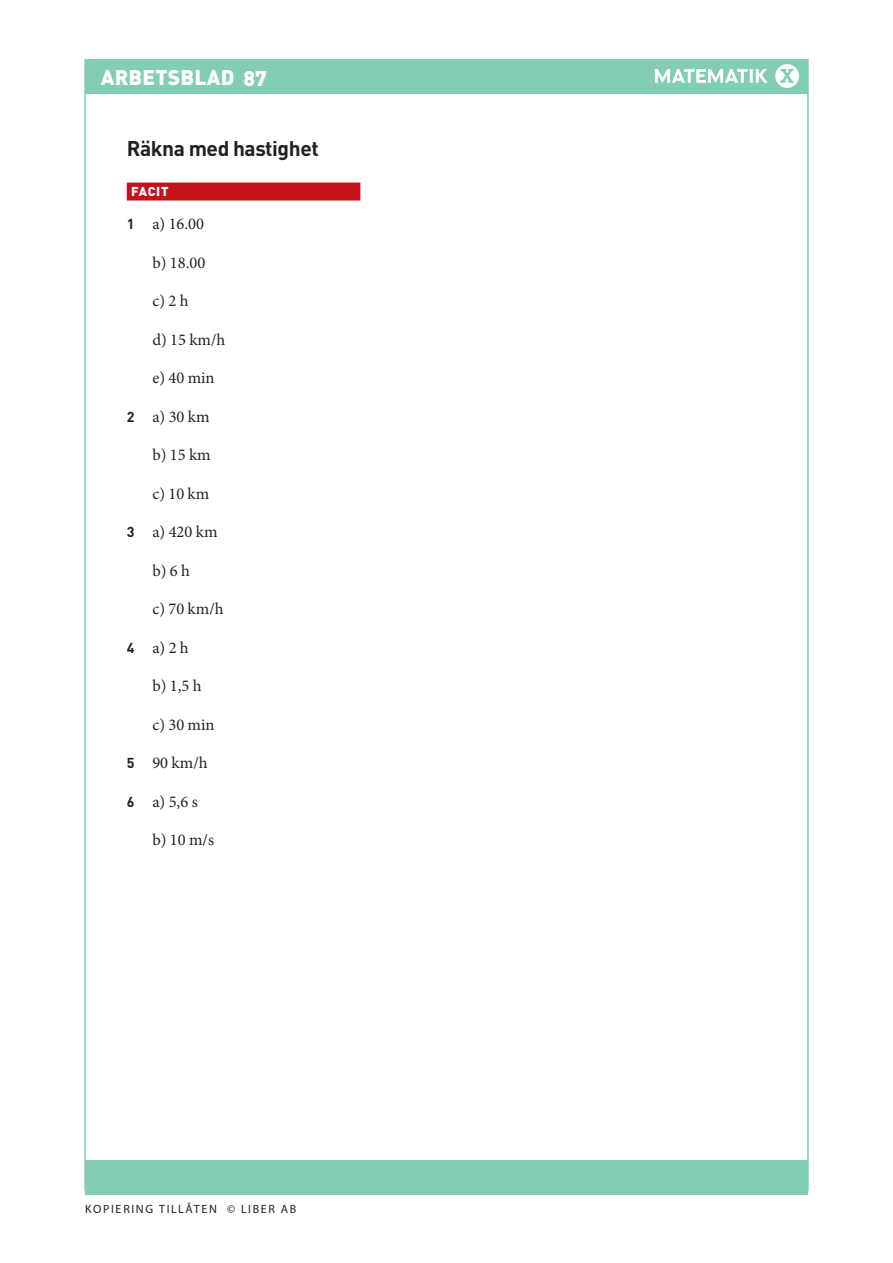
<style>
.page{position:relative;width:893px;height:1263px;background:#fff}
.page>*{position:absolute;margin:0;border:0;box-sizing:border-box;transform-origin:0 0}
.R_OH{font:700 21px "DIN Pro";letter-spacing:-.02em;color:#231f20}
.Antal_ratt{font:900 21px "DIN Pro";letter-spacing:.01em;color:#fff}
.Uppgift_luft_över_li{font:16.5px "Minion Pro";color:#231f20}
.R_Facit_2{font:900 12.75px "DIN Pro";letter-spacing:.055em;color:#fff}
.t1{font:500 12px "Orgon Slab";letter-spacing:.14em;color:#231f20}
.s1{font-family:"DIN Pro";font-weight:700;font-size:14.25px}
</style>
<div class="page">
<div style="left:85px;top:59px;width:723px;height:34px;background:#83cdb5"></div>
<div style="left:85px;top:1160px;width:723px;height:34px;background:#83cdb5"></div>
<div style="left:775px;top:64px;width:24px;height:24px;background:#fff;border-radius:50%"></div>
<svg style="left:780px;top:69px;width:13px;height:14px"></svg>
<svg style="left:655px;top:69px;width:113px;height:14px"></svg>
<div style="left:127px;top:183px;width:233px;height:18px;background:#c4121a"></div>
<p class="Antal_ratt" style="left:101px;top:63px;width:168px">ARBETSBLAD 87</p>
<p class="R_OH" style="left:127px;top:134px;width:193px">Räkna med hastighet</p>
<p class="R_Facit_2" style="left:131px;top:183px;width:39px">FACIT</p>
<p class="Uppgift_luft_över_li" style="left:127px;top:213px;width:79px"><span class="s1">1</span> a) 16.00</p>
<p class="Uppgift_luft_över_li" style="left:152px;top:251px;width:54px">b) 18.00</p>
<p class="Uppgift_luft_över_li" style="left:152px;top:290px;width:38px">c) 2 h</p>
<p class="Uppgift_luft_över_li" style="left:152px;top:328px;width:75px">d) 15 km/h</p>
<p class="Uppgift_luft_över_li" style="left:152px;top:367px;width:64px">e) 40 min</p>
<p class="Uppgift_luft_över_li" style="left:127px;top:405px;width:84px"><span class="s1">2</span> a) 30 km</p>
<p class="Uppgift_luft_över_li" style="left:152px;top:444px;width:60px">b) 15 km</p>
<p class="Uppgift_luft_över_li" style="left:152px;top:482px;width:59px">c) 10 km</p>
<p class="Uppgift_luft_över_li" style="left:127px;top:521px;width:92px"><span class="s1">3</span> a) 420 km</p>
<p class="Uppgift_luft_över_li" style="left:152px;top:559px;width:39px">b) 6 h</p>
<p class="Uppgift_luft_över_li" style="left:152px;top:598px;width:73px">c) 70 km/h</p>
<p class="Uppgift_luft_över_li" style="left:127px;top:636px;width:63px"><span class="s1">4</span> a) 2 h</p>
<p class="Uppgift_luft_över_li" style="left:152px;top:675px;width:51px">b) 1,5 h</p>
<p class="Uppgift_luft_över_li" style="left:152px;top:713px;width:64px">c) 30 min</p>
<p class="Uppgift_luft_över_li" style="left:127px;top:752px;width:82px"><span class="s1">5</span> 90 km/h</p>
<p class="Uppgift_luft_över_li" style="left:127px;top:790px;width:72px"><span class="s1">6</span> a) 5,6 s</p>
<p class="Uppgift_luft_över_li" style="left:152px;top:829px;width:63px">b) 10 m/s</p>
<p class="t1" style="left:85px;top:1201px;width:213px">KOPIERING TILLÅTEN © LIBER AB</p>
</div>
